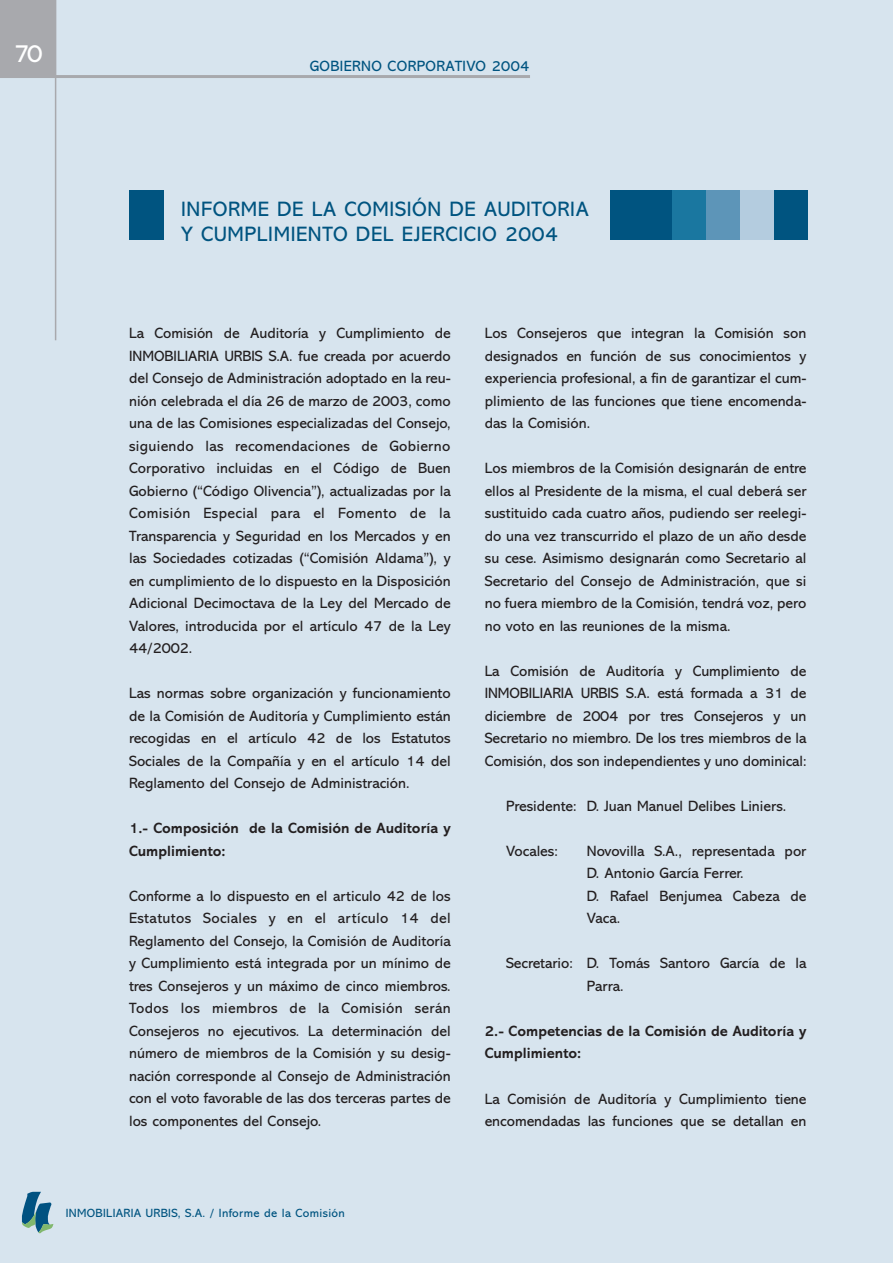
<style>
.page{position:relative;width:893px;height:1263px;background:#d7e4ee}
.page>*{position:absolute;margin:0;border:0;box-sizing:border-box;transform-origin:0 0}
.t1{font:25.5px "Abadi";color:#fff}
.t2{font:21px/25.2px "Abadi";letter-spacing:.03em;color:#005480}
.t3{font:15px/22.5px "Abadi";color:#231f20;text-align:justify}
.t4{font:700 15px/22.5px "Abadi";color:#231f20}
.t5{font:15px "Abadi";letter-spacing:.025em;color:#005480}
.t6{font:12px "Abadi";letter-spacing:.025em;color:#005480}
</style>
<div class="page">
<div style="left:0;top:0;width:56px;height:76px;background:#a8a9ad"></div>
<hr style="left:0;top:75px;width:530px;height:3px;background:#a8a9ad">
<hr style="left:55px;top:0;width:1px;height:340px;background:#a8a9ad">
<svg style="left:22px;top:1192px;width:31px;height:41px"></svg>
<div style="left:129px;top:190px;width:34px;height:50px;background:#005480"></div>
<div style="left:774px;top:190px;width:34px;height:50px;background:#005480"></div>
<div style="left:740px;top:190px;width:34px;height:50px;background:#b4ccdf"></div>
<div style="left:706px;top:190px;width:34px;height:50px;background:#5d95b8"></div>
<div style="left:672px;top:190px;width:34px;height:50px;background:#1a77a0"></div>
<div style="left:610px;top:190px;width:62px;height:50px;background:#005480"></div>
<h1 class="t1" style="left:14px;top:44px;width:30px">70</h1>
<p class="t5" style="left:310px;top:61px;width:221px">GOBIERNO CORPORATIVO 2004</p>
<h2 class="t2" style="left:181px;top:198px;width:409px">INFORME DE LA COMISIÓN DE AUDITORIA<br>Y CUMPLIMIENTO DEL EJERCICIO 2004</h2>
<p class="t3" style="left:129px;top:324px;width:323px">La Comisión de Auditoría y Cumplimiento de INMOBILIARIA URBIS S.A. fue creada por acuerdo del Consejo de Administración adoptado en la reu&shy;nión celebrada el día 26 de marzo de 2003, como una de las Comisiones especializadas del Consejo, siguiendo las recomendaciones de Gobierno Corporativo incluidas en el Código de Buen Gobierno (“Código Olivencia”), actualizadas por la Comisión Especial para el Fomento de la Transparencia y Seguridad en los Mercados y en las Sociedades cotizadas (“Comisión Aldama”), y en cumplimiento de lo dispuesto en la Disposición Adicional Decimoctava de la Ley del Mercado de Valores, introducida por el artículo 47 de la Ley 44/2002.</p>
<p class="t3" style="left:129px;top:684px;width:323px">Las normas sobre organización y funcionamiento de la Comisión de Auditoría y Cumplimiento están recogidas en el artículo 42 de los Estatutos Sociales de la Compañía y en el artículo 14 del Reglamento del Consejo de Administración.</p>
<p class="t4" style="left:129px;top:819px;width:323px">1.- Composición de la Comisión de Auditoría y<br>Cumplimiento:</p>
<p class="t3" style="left:129px;top:886px;width:323px">Conforme a lo dispuesto en el articulo 42 de los Estatutos Sociales y en el artículo 14 del Reglamento del Consejo, la Comisión de Auditoría y Cumplimiento está integrada por un mínimo de tres Consejeros y un máximo de cinco miembros.<br>Todos los miembros de la Comisión serán Consejeros no ejecutivos. La determinación del número de miembros de la Comisión y su desig&shy;nación corresponde al Consejo de Administración con el voto favorable de las dos terceras partes de los componentes del Consejo.</p>
<p class="t6" style="left:66px;top:1209px;width:280px">INMOBILIARIA URBIS, S.A. / Informe de la Comisión</p>
<p class="t3" style="left:485px;top:324px;width:323px">Los Consejeros que integran la Comisión son designados en función de sus conocimientos y experiencia profesional, a fin de garantizar el cum&shy;plimiento de las funciones que tiene encomenda&shy;das la Comisión.</p>
<p class="t3" style="left:485px;top:459px;width:323px">Los miembros de la Comisión designarán de entre ellos al Presidente de la misma, el cual deberá ser sustituido cada cuatro años, pudiendo ser reelegi&shy;do una vez transcurrido el plazo de un año desde su cese. Asimismo designarán como Secretario al Secretario del Consejo de Administración, que si no fuera miembro de la Comisión, tendrá voz, pero no voto en las reuniones de la misma.</p>
<p class="t3" style="left:485px;top:661px;width:323px">La Comisión de Auditoría y Cumplimiento de INMOBILIARIA URBIS S.A. está formada a 31 de diciembre de 2004 por tres Consejeros y un Secretario no miembro. De los tres miembros de la Comisión, dos son independientes y uno dominical:</p>
<p class="t3" style="left:506px;top:796px;width:282px">Presidente: D. Juan Manuel Delibes Liniers.</p>
<p class="t3" style="left:506px;top:841px;width:53px">Vocales:</p>
<p class="t3" style="left:587px;top:841px;width:221px;text-align:left">Novovilla S.A., representada por<br>D. Antonio García Ferrer.<br>D. Rafael Benjumea Cabeza de<br>Vaca.</p>
<p class="t3" style="left:587px;top:954px;width:221px;text-indent:-81px">Secretario: D. Tomás Santoro García de la<br>Parra.</p>
<p class="t4" style="left:485px;top:1022px;width:323px">2.- Competencias de la Comisión de Auditoría y<br>Cumplimiento:</p>
<p class="t3" style="left:485px;top:1089px;width:323px">La Comisión de Auditoría y Cumplimiento tiene encomendadas las funciones que se detallan en</p>
</div>
